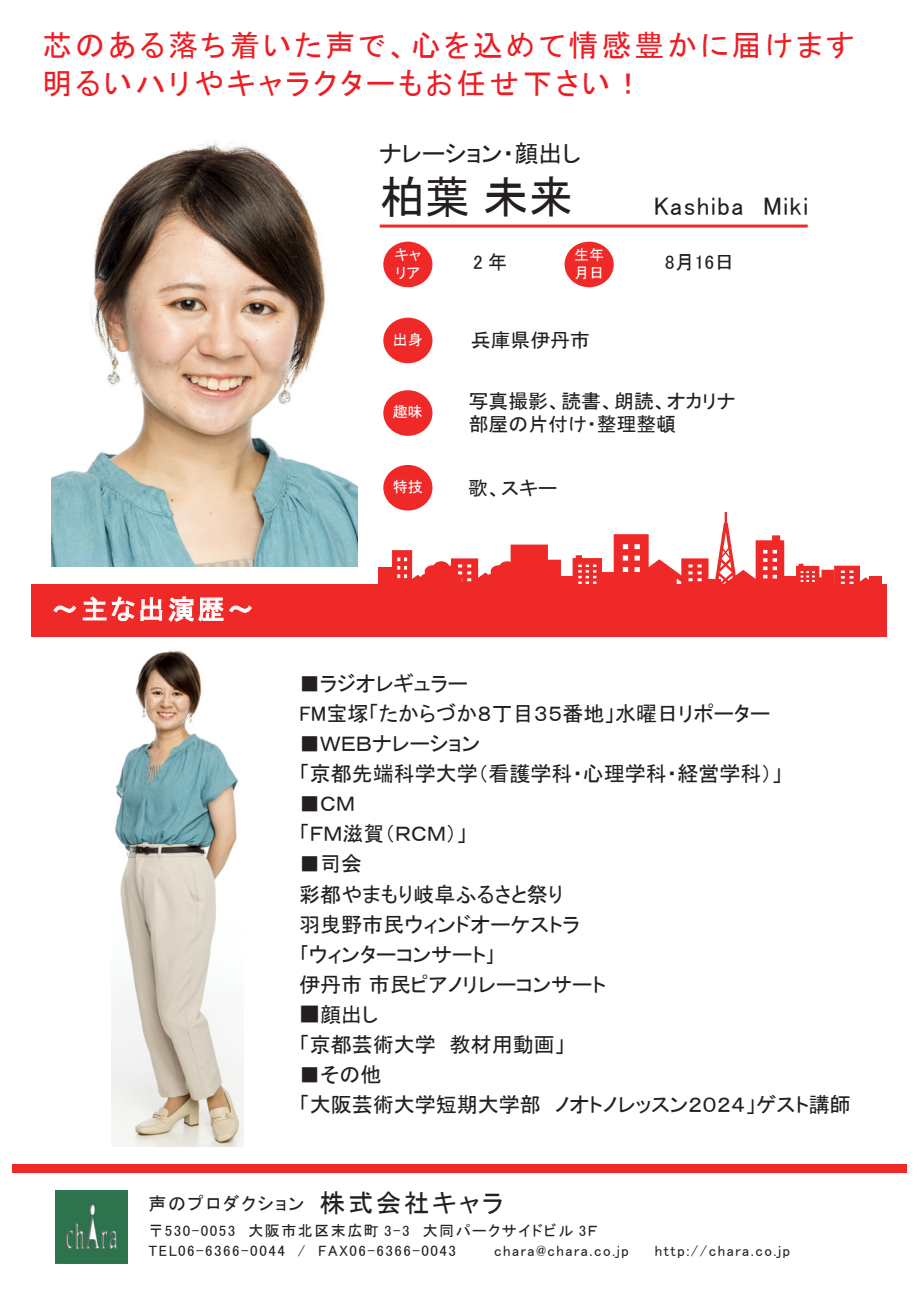
<style>
.page{position:relative;width:919px;height:1289px;background:#fff}
.page>*{position:absolute;margin:0;border:0;box-sizing:border-box;transform-origin:0 0}
.t1{font:45px "MS P Gothic";color:#231f20}
.t2{font:30px/37.5px "MS P Gothic";letter-spacing:.1em;color:#ee1d23}
.t3{font:27px "MS P Gothic";letter-spacing:.1em;color:#fff}
.t4{font:25.5px "MS P Gothic";letter-spacing:.05em;color:#231f20}
.t5{font:24px "MS P Gothic";color:#231f20}
.t6{font:21px/30px "MS P Gothic";color:#231f20}
.t7{font:19.5px/23.4px "MS P Gothic";color:#231f20}
.t8{font:18px "MS P Gothic";letter-spacing:.1em;color:#231f20}
.t9{font:15px/19.5px "MS P Gothic";letter-spacing:.1em;color:#231f20}
.t10{font:15px/18px "MS P Gothic";color:#fff}
.s1{font-family:"Koz Go Pro"}
.s2{font-size:25.5px}
</style>
<div class="page">
<hr style="left:380px;top:224px;width:427px;height:3px;background:#ee2928">
<div style="left:564px;top:242px;width:49px;height:45px;background:#ee2928;border-radius:50%"></div>
<div style="left:383px;top:317px;width:49px;height:46px;background:#ee2928;border-radius:50%"></div>
<div style="left:383px;top:390px;width:49px;height:46px;background:#ee2928;border-radius:50%"></div>
<div style="left:383px;top:465px;width:49px;height:45px;background:#ee2928;border-radius:50%"></div>
<div style="left:383px;top:242px;width:49px;height:45px;background:#ee2928;border-radius:50%"></div>
<div style="left:32px;top:584px;width:855px;height:52px;background:#ee2928"></div>
<div style="left:560px;top:576px;width:15px;height:19px;background:#ee2928"></div>
<div style="left:378px;top:566px;width:16px;height:29px;background:#ee2928"></div>
<div style="left:783px;top:576px;width:15px;height:19px;background:#ee2928"></div>
<div style="left:869px;top:576px;width:13px;height:19px;background:#ee2928"></div>
<div style="left:599px;top:572px;width:15px;height:23px;background:#ee2928"></div>
<svg style="left:392px;top:544px;width:169px;height:40px"></svg>
<svg style="left:572px;top:555px;width:30px;height:29px"></svg>
<svg style="left:796px;top:563px;width:73px;height:21px"></svg>
<svg style="left:613px;top:512px;width:171px;height:72px"></svg>
<svg style="left:53px;top:605px;width:24px;height:8px"></svg>
<svg style="left:83px;top:596px;width:79px;height:25px"></svg>
<svg style="left:168px;top:596px;width:84px;height:26px"></svg>
<div style="left:12px;top:1164px;width:894px;height:8px;background:#ee2928"></div>
<img style="left:55px;top:1190px;width:73px;height:73px">
<img style="left:51px;top:141px;width:306px;height:425px">
<img style="left:112px;top:650px;width:131px;height:496px">
<h2 class="t2" style="left:42px;top:27px;width:814px">芯のある落ち着いた声で、心を込めて情感豊かに届けます明るいハリやキャラクターもお任せ下さい！</h2>
<p class="t5" style="left:379px;top:141px;width:203px">ナレーション・顔出し</p>
<h1 class="t1" style="left:380px;top:174px;width:195px">柏葉 未来</h1>
<p class="t10" style="left:394px;top:246px;width:28px">キャリア</p>
<p class="t10" style="left:574px;top:246px;width:31px">生年月日</p>
<p class="t7" style="left:473px;top:250px;width:36px">2年</p>
<p class="t10" style="left:393px;top:330px;width:31px">出身</p>
<p class="t7" style="left:471px;top:328px;width:121px">兵庫県伊丹市</p>
<p class="t4" style="left:653px;top:193px;width:156px">Kashiba　Miki</p>
<p class="t7" style="left:664px;top:250px;width:71px">8月16日</p>
<p class="t3" style="left:51px;top:595px;width:204px">～主な出演歴～</p>
<p class="t10" style="left:393px;top:403px;width:31px">趣味</p>
<p class="t10" style="left:393px;top:477px;width:31px">特技</p>
<p class="t7" style="left:468px;top:389px;width:268px">写真撮影、読書、朗読、オカリナ部屋の片付け・整理整頓</p>
<p class="t7" style="left:468px;top:476px;width:91px">歌、スキー</p>
<p class="t6" style="left:299px;top:668px;width:472px">■ラジオレギュラー<br>FM宝塚「たからづか８丁目３５番地」水曜日リポーター</p>
<p class="t6" style="left:299px;top:728px;width:485px">■ＷＥＢナレーション<br>「京都先端科学大学（看護学科・心理学科・経営学科）」</p>
<p class="t6" style="left:299px;top:788px;width:169px">■ＣＭ<br>「ＦＭ滋賀（ＲＣＭ）」</p>
<p class="t6" style="left:299px;top:848px;width:308px">■司会<br>彩都やまもり岐阜ふるさと祭り<br>羽曳野市民ウィンドオーケストラ<br>｢ウィンターコンサート｣<br>伊丹市 市民ピアノリレーコンサート</p>
<p class="t6" style="left:299px;top:999px;width:267px"><span class="s1">■</span>顔出し　<br>「京都芸術大学　教材用動画」</p>
<p class="t6" style="left:299px;top:1059px;width:553px">■その他<br>「大阪芸術大学短期大学部　ノオトノレッスン２０２４」ゲスト講師</p>
<p class="t8" style="left:148px;top:1194px;width:356px">声のプロダクション <span class="s2">株式会社キャラ</span></p>
<p class="t9" style="left:148px;top:1220px;width:450px">〒530-0053 大阪市北区末広町 3-3 大同パークサイドビル 3Ｆ<br>TEL06-6366-0044 / FAX06-6366-0043</p>
<p class="t9" style="left:494px;top:1240px;width:136px">chara@chara.co.jp</p>
<p class="t9" style="left:654px;top:1240px;width:137px">http://chara.co.jp</p>
</div>
